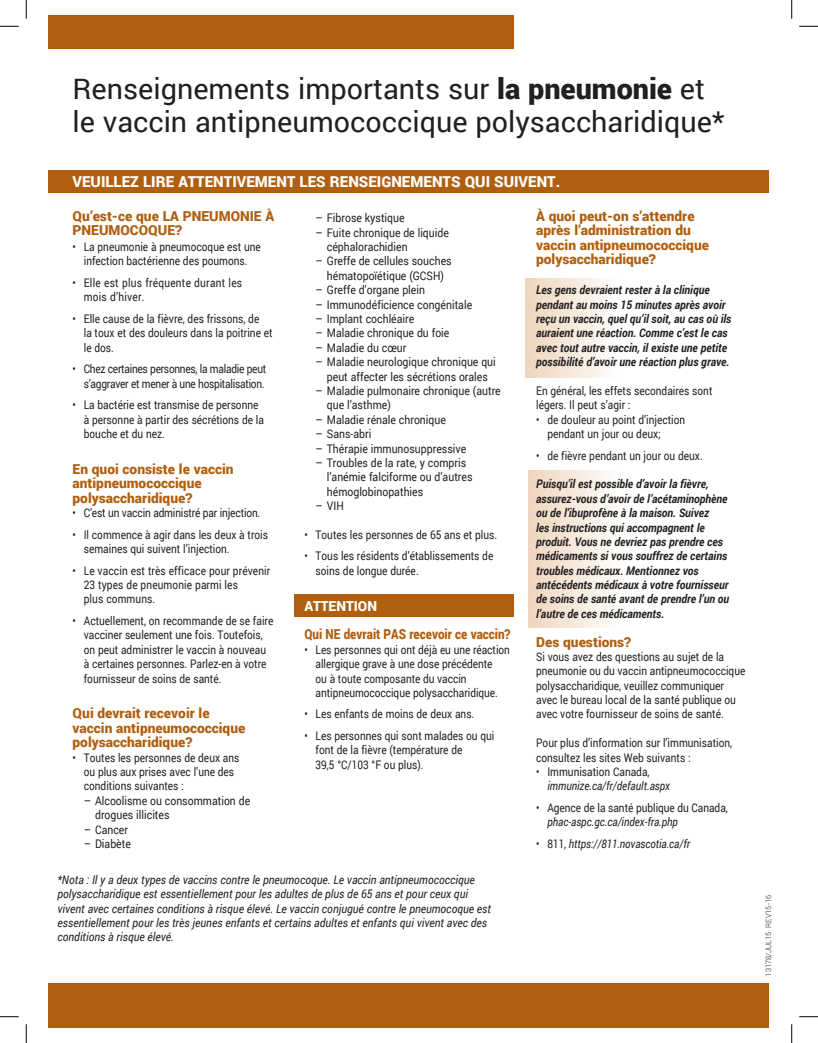
<style>
.page{position:relative;width:818px;height:1043px;background:#fff}
.page>*{position:absolute;margin:0;border:0;box-sizing:border-box;transform-origin:0 0}
.t1{font:28.75px/32.5px "Roboto";color:#231f20}
.t2{font:900 15px "Roboto";color:#fff}
.t3{font:900 13.75px/14.4px "Roboto";color:#b05f0f}
.t4{font:900 13.75px "Roboto";color:#b05f0f;scale:.85 1}
.t5{font:900 13.75px "Roboto";color:#fff}
.t6{font:11.88px/14.4px "Roboto";color:#231f20;scale:.85 1}
.t7{font:italic 700 11.88px/14.4px "Roboto";color:#231f20;scale:.9 1}
.t8{font:11.88px/14.4px "Roboto";color:#231f20;scale:.88 1}
.t9{font:italic 11.88px/14.4px "Roboto";color:#231f20;scale:.9 1}
.t10{font:italic 11.88px "Roboto";color:#231f20;scale:.85 1}
.t11{font:11.88px/14.4px "Roboto";letter-spacing:-.025em;color:#231f20;text-align:right;scale:.85 1}
.t12{font:11.88px/14.4px "Roboto";letter-spacing:.025em;color:#231f20;scale:.85 1}
.t13{font:300 7.5px "Roboto";color:#231f20}
.s1{font-weight:900}
.s2{font-style:normal}
</style>
<div class="page">
<div style="left:525px;top:278px;width:92px;height:99px;background:linear-gradient(to right,#eed5bc,#fefdfb)"></div>
<div style="left:528px;top:470px;width:91px;height:157px;background:linear-gradient(to right,#eed5bc,#fefdfb)"></div>
<div style="left:295px;top:594px;width:219px;height:22px;background:#b05f0f"></div>
<div style="left:49px;top:983px;width:720px;height:45px;background:#b05f0f"></div>
<div style="left:49px;top:15px;width:465px;height:34px;background:#b05f0f"></div>
<div style="left:49px;top:170px;width:720px;height:23px;background:#b05f0f"></div>
<svg style="left:0;top:25px;width:19px;height:2px"></svg>
<svg style="left:799px;top:25px;width:19px;height:2px"></svg>
<svg style="left:0;top:1016px;width:19px;height:1px"></svg>
<svg style="left:799px;top:1016px;width:19px;height:1px"></svg>
<svg style="left:25px;top:0;width:2px;height:19px"></svg>
<svg style="left:25px;top:1024px;width:2px;height:18px"></svg>
<svg style="left:791px;top:0;width:1px;height:19px"></svg>
<svg style="left:791px;top:1024px;width:1px;height:18px"></svg>
<h1 class="t1" style="left:72px;top:72px;width:653px">Renseignements importants sur <span class="s1">la pneumonie</span> et le vaccin antipneumococcique polysaccharidique*</h1>
<p class="t2" style="left:72px;top:171px;width:489px">VEUILLEZ LIRE ATTENTIVEMENT LES RENSEIGNEMENTS QUI SUIVENT.</p>
<p class="t3" style="left:72px;top:208px;width:203px">Qu’est-ce que LA PNEUMONIE À<br>PNEUMOCOQUE?</p>
<p class="t6" style="left:72px;top:239px;width:223px;text-align:center">• La pneumonie à pneumocoque est une infection bactérienne des poumons.</p>
<p class="t12" style="left:84px;top:275px;width:188px;text-indent:-11px">• Elle est plus fréquente durant les mois d’hiver.</p>
<p class="t6" style="left:84px;top:311px;width:224px;text-indent:-11px">• Elle cause de la fièvre, des frissons, de<br>la toux et des douleurs dans la poitrine et le dos.</p>
<p class="t11" style="left:72px;top:361px;width:229px">• Chez certaines personnes, la maladie peut s’aggraver et mener à une hospitalisation.</p>
<p class="t6" style="left:84px;top:397px;width:213px;text-indent:-11px">• La bactérie est transmise de personne à personne à partir des sécrétions de la bouche et du nez.</p>
<p class="t3" style="left:72px;top:461px;width:163px">En quoi consiste le vaccin antipneumococcique polysaccharidique?</p>
<p class="t6" style="left:72px;top:505px;width:222px">• C’est un vaccin administré par injection.</p>
<p class="t6" style="left:84px;top:527px;width:218px;text-indent:-11px">• Il commence à agir dans les deux à trois semaines qui suivent l’injection.</p>
<p class="t6" style="left:84px;top:563px;width:221px;text-indent:-11px">• Le vaccin est très efficace pour prévenir<br>23 types de pneumonie parmi les<br>plus communs.</p>
<p class="t6" style="left:84px;top:613px;width:224px;text-indent:-11px">• Actuellement, on recommande de se faire vacciner seulement une fois. Toutefois, on peut administrer le vaccin à nouveau à certaines personnes. Parlez-en à votre fournisseur de soins de santé.</p>
<p class="t3" style="left:72px;top:705px;width:174px">Qui devrait recevoir le vaccin antipneumococcique polysaccharidique?</p>
<p class="t6" style="left:84px;top:749px;width:185px;text-indent:-11px">• Toutes les personnes de deux ans ou plus aux prises avec l’une des conditions suivantes :</p>
<p class="t8" style="left:95px;top:793px;width:178px;text-indent:-11px">– Alcoolisme ou consommation de drogues illicites</p>
<p class="t8" style="left:84px;top:821px;width:52px">– Cancer</p>
<p class="t8" style="left:84px;top:836px;width:55px">– Diabète</p>
<p class="t8" style="left:315px;top:210px;width:103px">– Fibrose kystique</p>
<p class="t8" style="left:327px;top:225px;width:140px;text-indent:-11px">– Fuite chronique de liquide céphalorachidien</p>
<p class="t8" style="left:315px;top:253px;width:156px;text-align:center">– Greffe de cellules souches hématopoïétique (GCSH)</p>
<p class="t8" style="left:315px;top:282px;width:126px">– Greffe d’organe plein</p>
<p class="t8" style="left:315px;top:297px;width:179px">– Immunodéficience congénitale</p>
<p class="t8" style="left:315px;top:311px;width:114px">– Implant cochléaire</p>
<p class="t8" style="left:315px;top:325px;width:153px">– Maladie chronique du foie</p>
<p class="t8" style="left:315px;top:340px;width:105px">– Maladie du cœur</p>
<p class="t8" style="left:315px;top:354px;width:206px;text-align:center">– Maladie neurologique chronique qui peut affecter les sécrétions orales</p>
<p class="t8" style="left:327px;top:383px;width:199px;text-indent:-11px">– Maladie pulmonaire chronique (autre que l’asthme)</p>
<p class="t8" style="left:315px;top:412px;width:150px">– Maladie rénale chronique</p>
<p class="t8" style="left:315px;top:426px;width:65px">– Sans-abri</p>
<p class="t8" style="left:315px;top:440px;width:173px">– Thérapie immunosuppressive</p>
<p class="t8" style="left:327px;top:455px;width:167px;text-indent:-11px">– Troubles de la rate, y compris l’anémie falciforme ou d’autres hémoglobinopathies</p>
<p class="t8" style="left:315px;top:498px;width:34px">– VIH</p>
<p class="t6" style="left:304px;top:527px;width:228px">• Toutes les personnes de 65 ans et plus.</p>
<p class="t6" style="left:315px;top:548px;width:211px;text-indent:-11px">• Tous les résidents d’établissements de soins de longue durée.</p>
<p class="t5" style="left:304px;top:596px;width:74px">ATTENTION</p>
<p class="t4" style="left:304px;top:624px;width:244px">Qui NE devrait PAS recevoir ce vaccin?</p>
<p class="t6" style="left:315px;top:642px;width:230px;text-indent:-11px">• Les personnes qui ont déjà eu une réaction allergique grave à une dose précédente<br>ou à toute composante du vaccin antipneumococcique polysaccharidique.</p>
<p class="t6" style="left:304px;top:706px;width:201px">• Les enfants de moins de deux ans.</p>
<p class="t6" style="left:315px;top:728px;width:212px;text-indent:-11px">• Les personnes qui sont malades ou qui font de la fièvre (température de<br>39,5 °C/103 °F ou plus).</p>
<p class="t9" style="left:58px;top:872px;width:483px">*Nota : Il y a deux types de vaccins contre le pneumocoque. Le vaccin antipneumococcique polysaccharidique est essentiellement pour les adultes de plus de 65 ans et pour ceux qui vivent avec certaines conditions à risque élevé. Le vaccin conjugué contre le pneumocoque est essentiellement pour les très jeunes enfants et certains adultes et enfants qui vivent avec des conditions à risque élevé.</p>
<p class="t3" style="left:536px;top:208px;width:174px">À quoi peut-on s’attendre après l’administration du vaccin antipneumococcique polysaccharidique?</p>
<p class="t7" style="left:536px;top:282px;width:218px">Les gens devraient rester à la clinique pendant au moins 15 minutes après avoir reçu un vaccin, quel qu’il soit, au cas où ils auraient une réaction. Comme c’est le cas avec tout autre vaccin, il existe une petite possibilité d’avoir une réaction plus grave.</p>
<p class="t6" style="left:536px;top:383px;width:209px">En général, les effets secondaires sont légers. Il peut s’agir :</p>
<p class="t6" style="left:547px;top:412px;width:164px;text-indent:-11px">• de douleur au point d’injection pendant un jour ou deux;</p>
<p class="t6" style="left:536px;top:448px;width:197px">• de fièvre pendant un jour ou deux.</p>
<p class="t7" style="left:536px;top:476px;width:216px">Puisqu’il est possible d’avoir la fièvre, assurez-vous d’avoir de l’acétaminophène ou de l’ibuprofène à la maison. Suivez<br>les instructions qui accompagnent le produit. Vous ne devriez pas prendre ces médicaments si vous souffrez de certains troubles médicaux. Mentionnez vos antécédents médicaux à votre fournisseur de soins de santé avant de prendre l’un ou l’autre de ces médicaments.</p>
<p class="t3" style="left:536px;top:634px;width:97px">Des questions?</p>
<p class="t6" style="left:536px;top:649px;width:248px">Si vous avez des questions au sujet de la pneumonie ou du vaccin antipneumococcique polysaccharidique, veuillez communiquer avec le bureau local de la santé publique ou avec votre fournisseur de soins de santé.</p>
<p class="t6" style="left:536px;top:735px;width:232px">Pour plus d’information sur l’immunisation, consultez les sites Web suivants :</p>
<p class="t6" style="left:536px;top:764px;width:135px">• Immunisation Canada,</p>
<p class="t10" style="left:547px;top:777px;width:146px">immunize.ca/fr/default.aspx</p>
<p class="t6" style="left:536px;top:800px;width:227px">• Agence de la santé publique du Canada,</p>
<p class="t10" style="left:547px;top:813px;width:155px">phac-aspc.gc.ca/index-fra.php</p>
<p class="t10" style="left:536px;top:835px;width:182px"><span class="s2">• 811,</span> https://811.novascotia.ca/fr</p>
<p class="t13" style="left:763px;top:976px;width:83px;rotate:-90deg">13178/JUL15 REV15-16</p>
</div>
